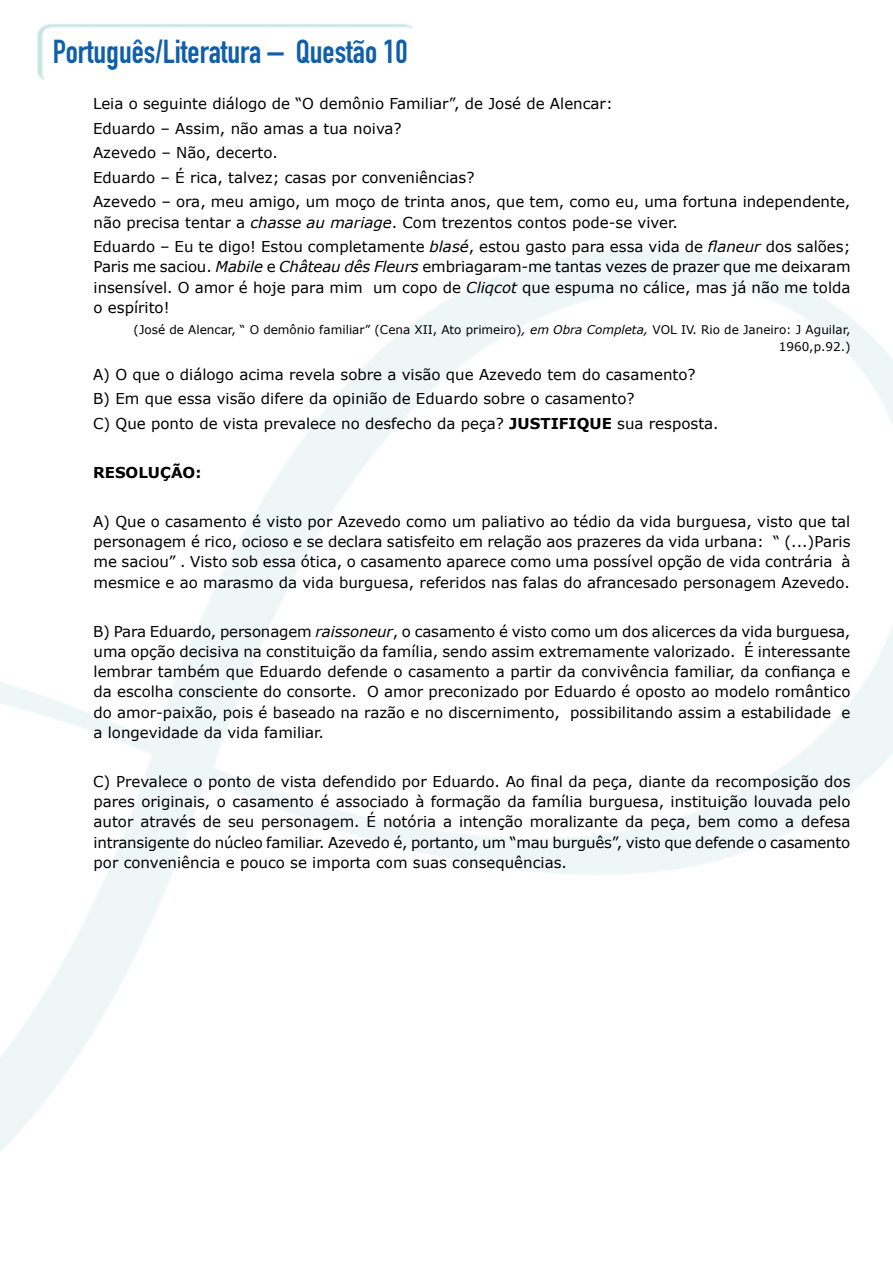
<style>
.page{position:relative;width:893px;height:1263px;background:#fff}
.page>*{position:absolute;margin:0;border:0;box-sizing:border-box;transform-origin:0 0}
.t1{font:32.7px "DIN Engschrift Std";color:#105faa}
.t2{font:15px/20.2px "Verdana";color:#000;text-align:justify}
.t3{font:700 15px "Verdana";color:#000}
.t4{font:12px/16.8px "Verdana";color:#000;text-align:right}
.s1{font-style:italic}
.s2{font-weight:700}
</style>
<div class="page">
<h1 class="t1" style="left:53px;top:33px;width:356px">Português/Literatura – Questão 10</h1>
<p class="t2" style="left:93px;top:91px;width:759px;line-height:24.6px;text-align:left">Leia o seguinte diálogo de “O demônio Familiar”, de José de Alencar:<br>Eduardo – Assim, não amas a tua noiva?<br>Azevedo – Não, decerto.<br>Eduardo – É rica, talvez; casas por conveniências?<br>Azevedo – ora, meu amigo, um moço de trinta anos, que tem, como eu, uma fortuna independente,</p>
<p class="t2" style="left:93px;top:209px;width:759px;line-height:24.5px">não precisa tentar a <span class="s1">chasse au mariage</span>. Com trezentos contos pode-se viver.<br>Eduardo – Eu te digo! Estou completamente <span class="s1">blasé</span>, estou gasto para essa vida de <span class="s1">flaneur</span> dos salões;</p>
<p class="t2" style="left:94px;top:256px;width:759px">Paris me saciou. <span class="s1">Mabile</span> e <span class="s1">Château dês Fleurs</span> embriagaram-me tantas vezes de prazer que me deixaram insensível. O amor é hoje para mim um copo de <span class="s1">Cliqcot</span> que espuma no cálice, mas já não me tolda o espírito!</p>
<p class="t4" style="left:134px;top:321px;width:718px">(José de Alencar, “ O demônio familiar” (Cena XII, Ato primeiro)<span class="s1">, em Obra Completa,</span> VOL IV. Rio de Janeiro: J Aguilar,<br>1960,p.92.)</p>
<p class="t2" style="left:93px;top:361px;width:627px;line-height:24.6px;text-align:left">A) O que o diálogo acima revela sobre a visão que Azevedo tem do casamento?<br>B) Em que essa visão difere da opinião de Eduardo sobre o casamento?<br>C) Que ponto de vista prevalece no desfecho da peça? <span class="s2">Justi fique</span> sua resposta.</p>
<p class="t3" style="left:93px;top:463px;width:13px">RESOLUÇÃO</p>
<p class="t3" style="left:195px;top:463px;width:8px">:</p>
<p class="t2" style="left:93px;top:511px;width:759px">A) Que o casamento é visto por Azevedo como um paliativo ao tédio da vida burguesa, visto que tal personagem é rico, ocioso e se declara satisfeito em relação aos prazeres da vida urbana: “ (...)Paris me saciou” . Visto sob essa ótica, o casamento aparece como uma possível opção de vida contrária à mesmice e ao marasmo da vida burguesa, referidos nas falas do afrancesado personagem Azevedo.</p>
<p class="t2" style="left:93px;top:620px;width:759px">B) Para Eduardo, personagem <span class="s1">raissoneur</span>, o casamento é visto como um dos alicerces da vida burguesa, uma opção decisiva na constituição da família, sendo assim extremamente valorizado. É interessante lembrar também que Eduardo defende o casamento a partir da convivência familiar, da confiança e da escolha consciente do consorte. O amor preconizado por Eduardo é oposto ao modelo romântico do amor-paixão, pois é baseado na razão e no discernimento, possibilitando assim a estabilidade e a longevidade da vida familiar.</p>
<p class="t2" style="left:93px;top:771px;width:759px">C) Prevalece o ponto de vista defendido por Eduardo. Ao final da peça, diante da recomposição dos pares originais, o casamento é associado à formação da família burguesa, instituição louvada pelo autor através de seu personagem. É notória a intenção moralizante da peça, bem como a defesa intransigente do núcleo familiar. Azevedo é, portanto, um “mau burguês”, visto que defende o casamento por conveniência e pouco se importa com suas consequências.</p>
</div>
